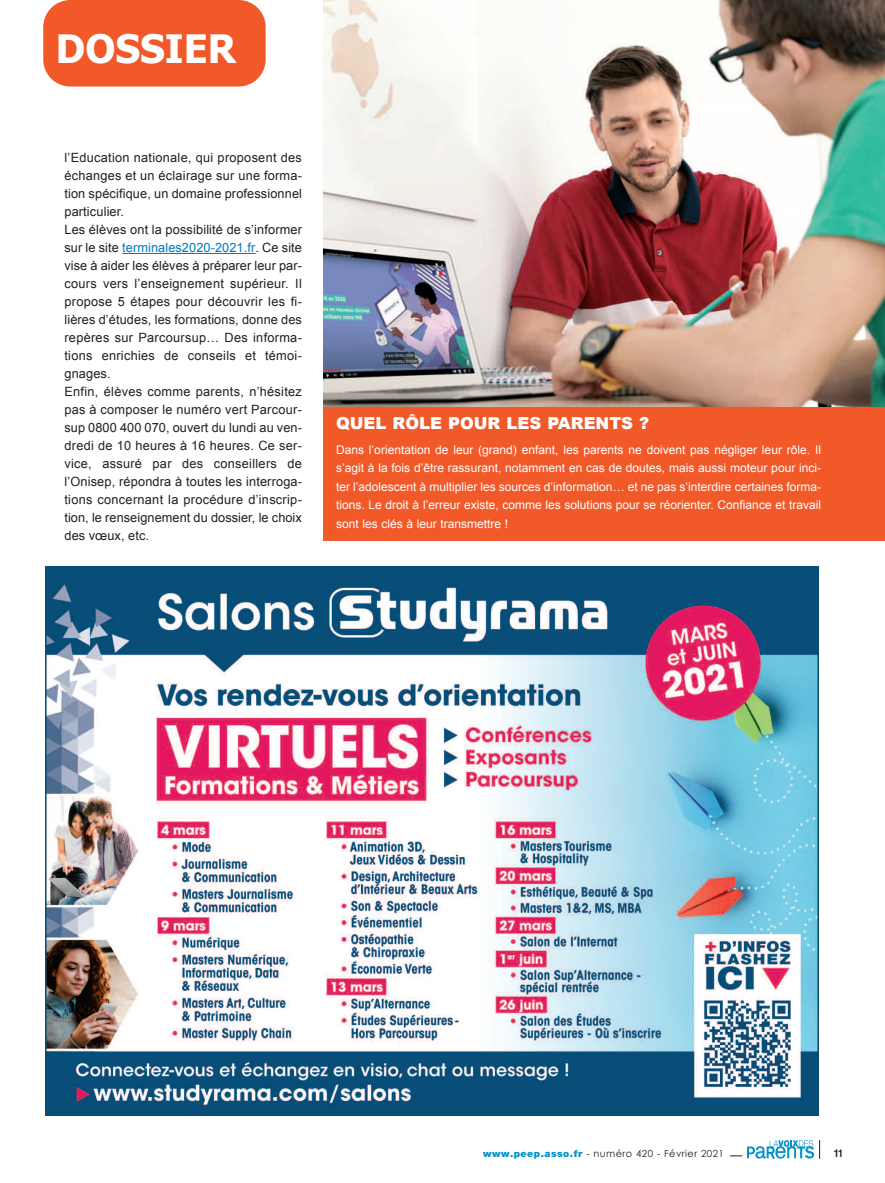
<style>
.page{position:relative;width:885px;height:1183px;background:#fff}
.page>*{position:absolute;margin:0;border:0;box-sizing:border-box;transform-origin:0 0}
.t1{font:700 39px "Tahoma";color:#fff}
.t2{font:900 16.5px "Arial";color:#fff}
.t3{font:12.75px/18px "Arial";letter-spacing:.02em;color:#231f20}
.t4{font:12px/18.5px "Arial";color:#fff;text-align:justify}
.t5{font:11.25px "Mono Alphabet";color:#231f20}
.t6{font:9.75px "Century Gothic";letter-spacing:.045em;color:#231f20}
.s1{color:#007ac2}
.s2{font-family:"Helvetica Neue LT Pro";font-weight:900;color:#0092c8}
</style>
<div class="page">
<svg style="left:730px;top:1140px;width:90px;height:18px"></svg>
<div style="left:43px;top:0;width:222px;height:86px;background:#f15929;border-radius:27px"></div>
<hr style="left:122px;top:253px;width:133px;height:1px;background:#007ac2">
<img style="left:323px;top:0;width:561px;height:407px">
<div style="left:323px;top:407px;width:561px;height:133px;background:#f15929"></div>
<img style="left:46px;top:566px;width:772px;height:549px">
<h1 class="t1" style="left:56px;top:24px;width:182px">DOSSIER</h1>
<p class="t3" style="left:64px;top:149px;width:239px">l’Education nationale, qui proposent des échanges et un éclairage sur une forma&shy;tion spécifique, un domaine professionnel particulier.<br>Les élèves ont la possibilité de s’informer sur le site <span class="s1">terminales2020-2021.fr</span>. Ce site vise à aider les élèves à préparer leur par&shy;cours vers l’enseignement supérieur. Il propose 5 étapes pour découvrir les fi&shy;lières d’études, les formations, donne des repères sur Parcoursup… Des informa&shy;tions enrichies de conseils et témoi&shy;gnages.<br>Enfin, élèves comme parents, n’hésitez pas à composer le numéro vert Parcour&shy;sup 0800 400 070, ouvert du lundi au ven&shy;dredi de 10 heures à 16 heures. Ce ser&shy;vice, assuré par des conseillers de l’Onisep, répondra à toutes les interroga&shy;tions concernant la procédure d’inscrip&shy;tion, le renseignement du dossier, le choix des vœux, etc.</p>
<p class="t2" style="left:336px;top:410px;width:315px">QUEL RÔLE POUR LES PARENTS ?</p>
<p class="t4" style="left:336px;top:440px;width:486px">Dans l’orientation de leur (grand) enfant, les parents ne doivent pas négliger leur rôle. Il s’agit à la fois d’être rassurant, notamment en cas de doutes, mais aussi moteur pour inci&shy;ter l’adolescent à multiplier les sources d’information… et ne pas s’interdire certaines forma&shy;tions. Le droit à l’erreur existe, comme les solutions pour se réorienter. Confiance et travail sont les clés à leur transmettre !</p>
<p class="t6" style="left:483px;top:1146px;width:242px"><span class="s2">www.peep.asso.fr</span> - numéro 420 - Février 2021</p>
<p class="t5" style="left:833px;top:1146px;width:10px">11</p>
</div>
